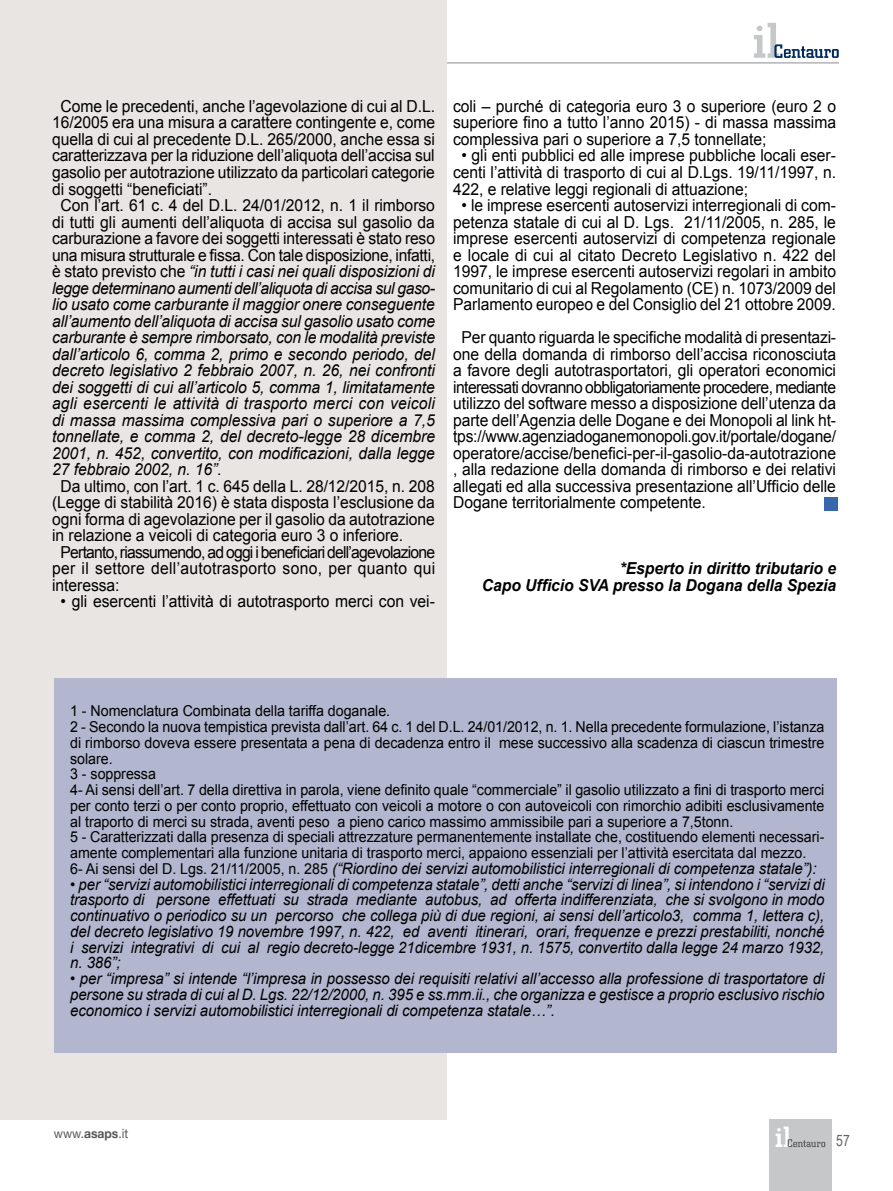
<style>
.page{position:relative;width:893px;height:1191px;background:#fff}
.page>*{position:absolute;margin:0;border:0;box-sizing:border-box;transform-origin:0 0}
.t1{font:16.5px/16.5px "Arial";letter-spacing:-.005em;color:#000;text-align:justify;scale:.95 1}
.t2{font:italic 16.5px "Arial";letter-spacing:-.005em;color:#000;scale:.95 1}
.t3{font:italic 700 16.5px/16.5px "Arial";letter-spacing:-.005em;color:#000;text-align:right;scale:.95 1}
.t4{font:16.5px "Arial";letter-spacing:-.05em;color:#000;scale:.95 1}
.t5{font:italic 16.5px "Arial";letter-spacing:-.025em;color:#000;scale:.95 1}
.t6{font:16.5px "Arial";letter-spacing:.02em;color:#000;scale:.95 1}
.t7{font:italic 15.75px/15.8px "Arial";letter-spacing:-.005em;color:#000;text-align:justify;scale:.95 1}
.t8{font:15.75px "Arial Narrow";color:#646567;scale:.95 1}
.t9{font:15px/15.8px "Arial";letter-spacing:-.005em;color:#000;scale:.95 1}
.t10{font:12.75px "Helvetica Neue";color:#58585a;scale:.95 1}
.s1{font-style:normal}
.s2{font-style:normal;font-size:15px}
.s3{font-weight:700}
</style>
<div class="page">
<hr style="left:54px;top:62px;width:785px;height:2px;background:#b1b3b4">
<div style="left:0;top:0;width:447px;height:1119px;background:#e8e5e2"></div>
<div style="left:54px;top:678px;width:782px;height:375px;background:#b2b6ce"></div>
<svg style="left:754px;top:23px;width:85px;height:35px"></svg>
<div style="left:770px;top:1119px;width:62px;height:72px;background:#c6c7c8"></div>
<svg style="left:776px;top:1126px;width:49px;height:21px"></svg>
<div style="left:824px;top:497px;width:14px;height:13px;background:#3768ac"></div>
<p class="t1" style="left:61px;top:98px;width:396px">Come le precedenti, anche l’agevolazione di cui al D.L.</p>
<p class="t1" style="left:52px;top:115px;width:405px">16/2005 era una misura a carattere contingente e, come</p>
<p class="t1" style="left:52px;top:131px;width:405px">quella di cui al precedente D.L. 265/2000, anche essa si</p>
<p class="t1" style="left:52px;top:148px;width:404px">caratterizzava per la riduzione dell’aliquota dell’accisa sul</p>
<p class="t1" style="left:52px;top:164px;width:405px">gasolio per autotrazione utilizzato da particolari categorie</p>
<p class="t1" style="left:52px;top:181px;width:170px">di soggetti “beneficiati”.</p>
<p class="t1" style="left:61px;top:197px;width:396px">Con l’art. 61 c. 4 del D.L. 24/01/2012, n. 1 il rimborso</p>
<p class="t1" style="left:52px;top:214px;width:405px">di tutti gli aumenti dell’aliquota di accisa sul gasolio da</p>
<p class="t1" style="left:52px;top:230px;width:405px">carburazione a favore dei soggetti interessati è stato reso</p>
<p class="t1" style="left:52px;top:247px;width:405px">una misura strutturale e fissa. Con tale disposizione, infatti,</p>
<p class="t2" style="left:52px;top:260px;width:405px"><span class="s1">è stato previsto che</span> “in tutti i casi nei quali disposizioni di</p>
<p class="t5" style="left:52px;top:277px;width:405px">legge determinano aumenti dell’aliquota di accisa sul gaso-</p>
<p class="t2" style="left:52px;top:293px;width:405px">lio usato come carburante il maggior onere conseguente</p>
<p class="t2" style="left:52px;top:310px;width:405px">all’aumento dell’aliquota di accisa sul gasolio usato come</p>
<p class="t2" style="left:52px;top:326px;width:405px">carburante è sempre rimborsato, con le modalità previste</p>
<p class="t2" style="left:52px;top:343px;width:405px">dall’articolo 6, comma 2, primo e secondo periodo, del</p>
<p class="t2" style="left:52px;top:359px;width:405px">decreto legislativo 2 febbraio 2007, n. 26, nei confronti</p>
<p class="t2" style="left:52px;top:376px;width:405px">dei soggetti di cui all’articolo 5, comma 1, limitatamente</p>
<p class="t2" style="left:52px;top:392px;width:404px">agli esercenti le attività di trasporto merci con veicoli</p>
<p class="t2" style="left:52px;top:409px;width:404px">di massa massima complessiva pari o superiore a 7,5</p>
<p class="t2" style="left:52px;top:425px;width:405px">tonnellate, e comma 2, del decreto-legge 28 dicembre</p>
<p class="t2" style="left:52px;top:442px;width:404px">2001, n. 452, convertito, con modificazioni, dalla legge</p>
<p class="t2" style="left:52px;top:458px;width:180px">27 febbraio 2002, n. 16”.</p>
<p class="t1" style="left:61px;top:478px;width:396px">Da ultimo, con l’art. 1 c. 645 della L. 28/12/2015, n. 208</p>
<p class="t1" style="left:52px;top:494px;width:405px">(Legge di stabilità 2016) è stata disposta l’esclusione da</p>
<p class="t1" style="left:52px;top:511px;width:405px">ogni forma di agevolazione per il gasolio da autotrazione</p>
<p class="t1" style="left:52px;top:527px;width:371px">in relazione a veicoli di categoria euro 3 o inferiore.</p>
<p class="t4" style="left:61px;top:541px;width:396px">Pertanto, riassumendo, ad oggi i beneficiari dell’agevolazione</p>
<p class="t6" style="left:52px;top:557px;width:405px">per il settore dell’autotrasporto sono, per quanto qui</p>
<p class="t1" style="left:52px;top:577px;width:73px">interessa:</p>
<p class="t1" style="left:61px;top:593px;width:396px">• gli esercenti l’attività di autotrasporto merci con vei-</p>
<p class="t1" style="left:453px;top:98px;width:405px">coli – purché di categoria euro 3 o superiore (euro 2 o superiore fino a tutto l’anno 2015) - di massa massima complessiva pari o superiore a 7,5 tonnellate;</p>
<p class="t1" style="left:453px;top:148px;width:405px;text-indent:8px">• gli enti pubblici ed alle imprese pubbliche locali eser&shy;centi l’attività di trasporto di cui al D.Lgs. 19/11/1997, n.<br>422, e relative leggi regionali di attuazione;</p>
<p class="t1" style="left:453px;top:197px;width:405px;text-align:center">• le imprese esercenti autoservizi interregionali di com&shy;petenza statale di cui al D. Lgs. 21/11/2005, n. 285, le imprese esercenti autoservizi di competenza regionale e locale di cui al citato Decreto Legislativo n. 422 del 1997, le imprese esercenti autoservizi regolari in ambito comunitario di cui al Regolamento (CE) n. 1073/2009 del Parlamento europeo e del Consiglio del 21 ottobre 2009.</p>
<p class="t1" style="left:453px;top:329px;width:405px;text-indent:8px">Per quanto riguarda le specifiche modalità di presentazi&shy;one della domanda di rimborso dell’accisa riconosciuta a favore degli autotrasportatori, gli operatori economici interessati dovranno obbligatoriamente procedere, mediante utilizzo del software messo a disposizione dell’utenza da parte dell’Agenzia delle Dogane e dei Monopoli al link ht&shy;tps://www.agenziadoganemonopoli.gov.it/portale/dogane/ operatore/accise/benefici-per-il-gasolio-da-autotrazione , alla redazione della domanda di rimborso e dei relativi allegati ed alla successiva presentazione all’Ufficio delle Dogane territorialmente competente.</p>
<p class="t3" style="left:482px;top:560px;width:374px">*Esperto in diritto tributario e<br>Capo Ufficio SVA presso la Dogana della Spezia</p>
<p class="t9" style="left:70px;top:703px;width:795px">1 - Nomenclatura Combinata della tariffa doganale.<br>2 - Secondo la nuova tempistica prevista dall’art. 64 c. 1 del D.L. 24/01/2012, n. 1. Nella precedente formulazione, l’istanza di rimborso doveva essere presentata a pena di decadenza entro il mese successivo alla scadenza di ciascun trimestre solare.<br>3 - soppressa<br>4- Ai sensi dell’art. 7 della direttiva in parola, viene definito quale “commerciale” il gasolio utilizzato a fini di trasporto merci per conto terzi o per conto proprio, effettuato con veicoli a motore o con autoveicoli con rimorchio adibiti esclusivamente al traporto di merci su strada, aventi peso a pieno carico massimo ammissibile pari a superiore a 7,5tonn.<br>5 - Caratterizzati dalla presenza di speciali attrezzature permanentemente installate che, costituendo elementi necessari&shy;amente complementari alla funzione unitaria di trasporto merci, appaiono essenziali per l’attività esercitata dal mezzo.</p>
<p class="t7" style="left:70px;top:860px;width:787px"><span class="s2">6- Ai sensi del D. Lgs. 21/11/2005, n. 285</span> (“Riordino dei servizi automobilistici interregionali di competenza statale”):</p>
<p class="t7" style="left:70px;top:876px;width:796px">• per “servizi automobilistici interregionali di competenza statale”, detti anche “servizi di linea”, si intendono i “servizi di trasporto di persone effettuati su strada mediante autobus, ad offerta indifferenziata, che si svolgono in modo continuativo o periodico su un percorso che collega più di due regioni, ai sensi dell’articolo3, comma 1, lettera c), del decreto legislativo 19 novembre 1997, n. 422, ed aventi itinerari, orari, frequenze e prezzi prestabiliti, nonché i servizi integrativi di cui al regio decreto-legge 21dicembre 1931, n. 1575, convertito dalla legge 24 marzo 1932, n. 386”;</p>
<p class="t7" style="left:70px;top:971px;width:796px">• per “impresa” si intende “l’impresa in possesso dei requisiti relativi all’accesso alla professione di trasportatore di persone su strada di cui al D. Lgs. 22/12/2000, n. 395 e ss.mm.ii., che organizza e gestisce a proprio esclusivo rischio economico i servizi automobilistici interregionali di competenza statale…”.</p>
<p class="t10" style="left:54px;top:1126px;width:80px">www.<span class="s3">asaps</span>.it</p>
<p class="t8" style="left:836px;top:1128px;width:16px">57</p>
</div>
